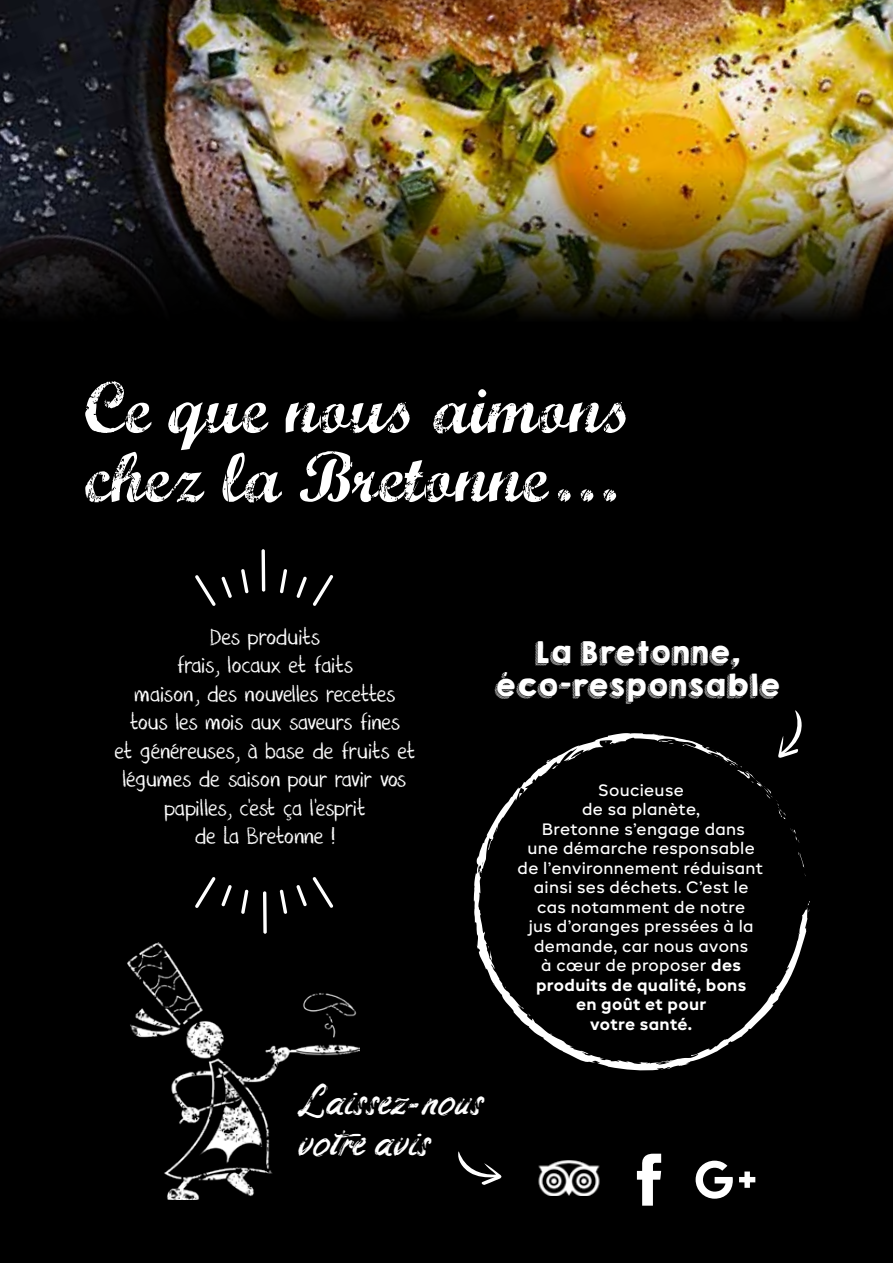
<style>
.page{position:relative;width:893px;height:1263px;background:#000}
.page>*{position:absolute;margin:0;border:0;box-sizing:border-box;transform-origin:0 0}
.t1{font:70.5px/69px "Marcelle Script";color:#fff}
.t2{font:41.85px/40.5px "Hello Vintage";letter-spacing:.02em;color:#fff}
.t3{font:27.15px/32.5px "KGHAPPY";color:#fff;text-align:center}
.t4{font:27px/28.5px "DK Nouveau Crayon";letter-spacing:-.03em;color:#fff;text-align:center}
.t5{font:500 16.5px/19.5px "BR Candor";letter-spacing:.02em;color:#fff;text-align:center}
.s1{font-weight:700}
.s2{font-family:"Marcelle Script"}
</style>
<div class="page">
<img style="left:0;top:0;width:893px;height:316px">
<svg style="left:637px;top:1154px;width:24px;height:52px"></svg>
<img style="left:538px;top:1160px;width:62px;height:36px">
<svg style="left:696px;top:1161px;width:59px;height:38px"></svg>
<img style="left:128px;top:942px;width:232px;height:257px">
<svg style="left:458px;top:1151px;width:44px;height:34px"></svg>
<svg style="left:280px;top:569px;width:7px;height:24px"></svg>
<svg style="left:296px;top:577px;width:11px;height:21px"></svg>
<svg style="left:313px;top:575px;width:20px;height:31px"></svg>
<svg style="left:241px;top:569px;width:7px;height:24px"></svg>
<svg style="left:195px;top:575px;width:21px;height:31px"></svg>
<svg style="left:261px;top:549px;width:4px;height:43px"></svg>
<svg style="left:222px;top:577px;width:10px;height:21px"></svg>
<svg style="left:241px;top:890px;width:7px;height:24px"></svg>
<svg style="left:222px;top:885px;width:10px;height:21px"></svg>
<svg style="left:195px;top:877px;width:21px;height:31px"></svg>
<svg style="left:280px;top:890px;width:7px;height:24px"></svg>
<svg style="left:313px;top:877px;width:20px;height:31px"></svg>
<svg style="left:263px;top:891px;width:4px;height:43px"></svg>
<svg style="left:296px;top:885px;width:11px;height:21px"></svg>
<svg style="left:474px;top:733px;width:333px;height:338px"></svg>
<svg style="left:479px;top:868px;width:3px;height:8px"></svg>
<svg style="left:701px;top:710px;width:102px;height:110px"></svg>
<svg style="left:652px;top:734px;width:24px;height:10px"></svg>
<svg style="left:605px;top:740px;width:8px;height:5px"></svg>
<svg style="left:546px;top:759px;width:13px;height:10px"></svg>
<svg style="left:503px;top:984px;width:3px;height:4px"></svg>
<svg style="left:527px;top:1012px;width:3px;height:5px"></svg>
<h1 class="t1" style="left:85px;top:370px;width:548px">Ce que nous aimons chez la Bretonne. . .</h1>
<h3 class="t4" style="left:114px;top:623px;width:303px">Des produits<br>frais, locaux et faits<br>maison, des nouvelles recettes tous les mois aux saveurs fines<br>et généreuses, à base de fruits et légumes de saison pour ravir vos papilles, c’est ça l’esprit<br>de La Bretonne !</h3>
<h3 class="t3" style="left:494px;top:637px;width:287px">La Bretonne, éco-responsable</h3>
<p class="t5" style="left:518px;top:780px;width:247px">Soucieuse<br>de sa planète,<br>Bretonne s’engage dans<br>une démarche responsable de l’environnement réduisant ainsi ses déchets. C’est le cas notamment de notre<br>jus d’oranges pressées à la demande, car nous avons<br>à cœur de proposer <span class="s1">des produits de qualité, bons<br>en goût et pour<br>votre santé.</span></p>
<h2 class="t2" style="left:298px;top:1075px;width:186px">Laissez<span class="s2">-</span>nous votre avis</h2>
</div>
